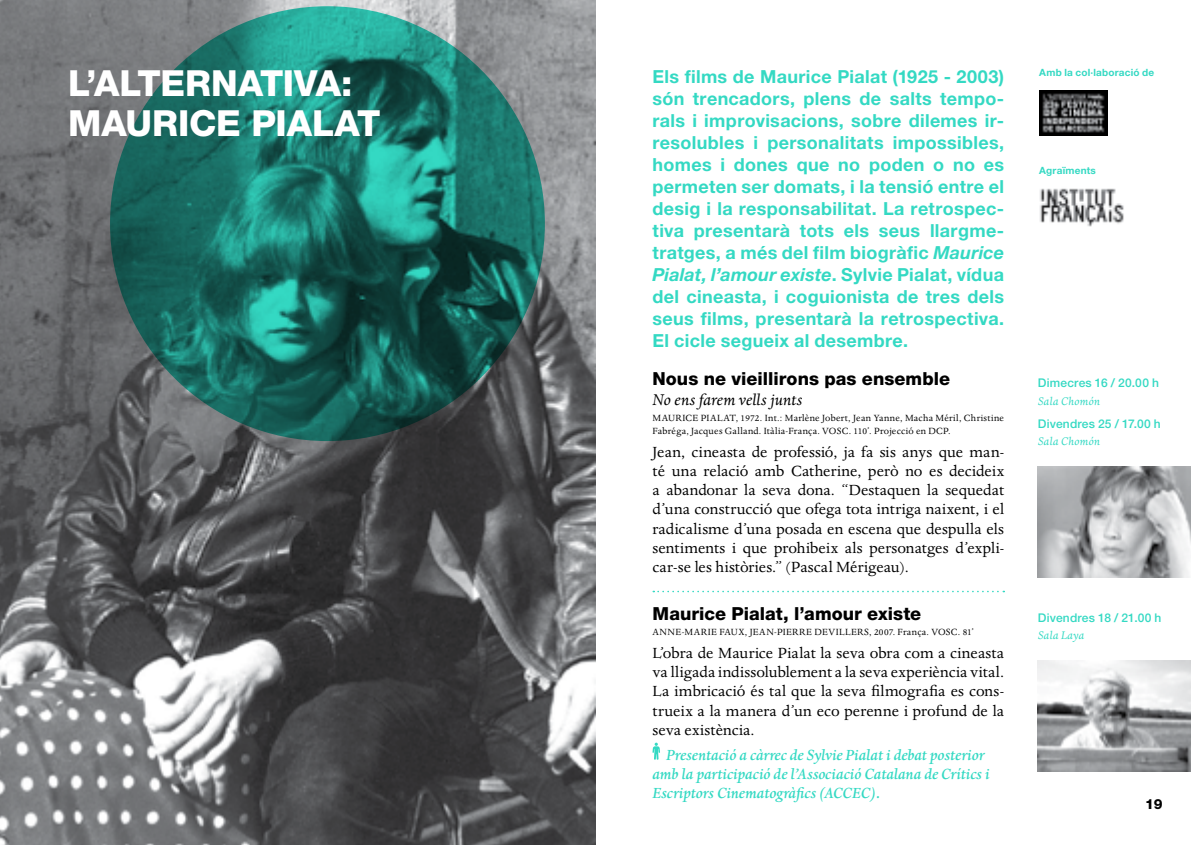
<style>
.page{position:relative;width:1191px;height:845px;background:#fff}
.page>*{position:absolute;margin:0;border:0;box-sizing:border-box;transform-origin:0 0}
.t1{font:800 36px "Helvetica Neue LT";color:#fff}
.t2{font:700 18px/22px "Helvetica Neue LT";letter-spacing:.02em;color:#34d9c3;text-align:justify}
.t3{font:800 18px "Helvetica Neue LT";letter-spacing:.005em;color:#000}
.t4{font:italic 18px "Dante";color:#000}
.t5{font:17px/19.2px "Dante";letter-spacing:.005em;color:#000;text-align:justify}
.t6{font:italic 500 17px/19.2px "Dante";letter-spacing:-.005em;color:#34d9c3}
.t7{font:800 14px "Helvetica Neue LT";color:#000}
.t8{font:italic 12.8px "Dante";letter-spacing:.015em;color:#34d9c3}
.t9{font:500 12px "Helvetica Neue LT";letter-spacing:.015em;color:#34d9c3}
.t10{font:10.4px/13.6px "Dante";letter-spacing:.025em;color:#000}
.t11{font:700 10px "Helvetica Neue LT";letter-spacing:.02em;color:#34d9c3}
.s1{font-style:italic}
</style>
<div class="page">
<img style="left:0;top:0;width:595px;height:845px">
<svg style="left:653px;top:591px;width:351px;height:1px"></svg>
<svg style="left:652px;top:742px;width:8px;height:18px"></svg>
<svg style="left:110px;top:6px;width:435px;height:435px;background:#1a6f66"></svg>
<img style="left:1037px;top:467px;width:154px;height:110px">
<img style="left:1037px;top:660px;width:154px;height:111px">
<img style="left:1039px;top:90px;width:68px;height:45px">
<img style="left:1040px;top:188px;width:84px;height:39px">
<h1 class="t1" style="left:68px;top:61px;width:75px">L’Alternativa</h1>
<h1 class="t1" style="left:341px;top:61px;width:13px">:</h1>
<h1 class="t1" style="left:68px;top:101px;width:58px">Maurice</h1>
<h1 class="t1" style="left:251px;top:101px;width:46px">Pialat</h1>
<p class="t2" style="left:652px;top:65px;width:353px">Els films de Maurice Pialat (1925 - 2003) són trencadors, plens de salts tempo&shy;rals i improvisacions, sobre dilemes ir&shy;resolubles i personalitats impossibles, homes i dones que no poden o no es permeten ser domats, i la tensió entre el desig i la responsabilitat. La retrospec&shy;tiva presentarà tots els seus llargme&shy;tratges, a més del film biogràfic <span class="s1">Maurice Pialat, l’amour existe</span>. Sylvie Pialat, vídua del cineasta, i coguionista de tres dels seus films, presentarà la retrospectiva.<br>El cicle segueix al desembre.</p>
<p class="t3" style="left:652px;top:368px;width:299px">Nous ne vieillirons pas ensemble</p>
<p class="t4" style="left:652px;top:389px;width:152px">No ens farem vells junts</p>
<p class="t10" style="left:652px;top:411px;width:353px">MAURICE PIALAT, 1972. Int.: Marlène Jobert, Jean Yanne, Macha Méril, Christine<br>Fabréga, Jacques Galland. Itàlia-França. VOSC. 110’. Projecció en DCP.</p>
<p class="t5" style="left:652px;top:443px;width:353px">Jean, cineasta de professió, ja fa sis anys que man&shy;té una relació amb Catherine, però no es decideix a abandonar la seva dona. “Destaquen la sequedat d’una construcció que ofega tota intriga naixent, i el radicalisme d’una posada en escena que despulla els sentiments i que prohibeix als personatges d’expli&shy;car-se les històries.” (Pascal Mérigeau).</p>
<p class="t3" style="left:652px;top:602px;width:270px">Maurice Pialat, l’amour existe</p>
<p class="t10" style="left:652px;top:626px;width:323px">ANNE-MARIE FAUX, JEAN-PIERRE DEVILLERS, 2007. França. VOSC. 81’</p>
<p class="t5" style="left:652px;top:644px;width:353px">L’obra de Maurice Pialat la seva obra com a cineasta va lligada indissolublement a la seva experiència vital.<br>La imbricació és tal que la seva filmografia es cons&shy;trueix a la manera d’un eco perenne i profund de la seva existència.</p>
<p class="t6" style="left:652px;top:745px;width:339px;text-indent:14px">Presentació a càrrec de Sylvie Pialat i debat posterior amb la participació de l’Associació Catalana de Crítics i<br>Escriptors Cinematogràfics (ACCEC).</p>
<p class="t11" style="left:1039px;top:66px;width:117px">Amb la col·laboració de</p>
<p class="t11" style="left:1039px;top:164px;width:58px">Agraïments</p>
<p class="t9" style="left:1037px;top:376px;width:123px">Dimecres 16 / 20.00 h</p>
<p class="t8" style="left:1037px;top:394px;width:64px">Sala Chomón</p>
<p class="t9" style="left:1037px;top:416px;width:124px">Divendres 25 / 17.00 h</p>
<p class="t8" style="left:1037px;top:434px;width:64px">Sala Chomón</p>
<p class="t9" style="left:1037px;top:610px;width:125px">Divendres 18 / 21.00 h</p>
<p class="t8" style="left:1037px;top:628px;width:48px">Sala Laya</p>
<p class="t7" style="left:1145px;top:795px;width:19px">19</p>
</div>
